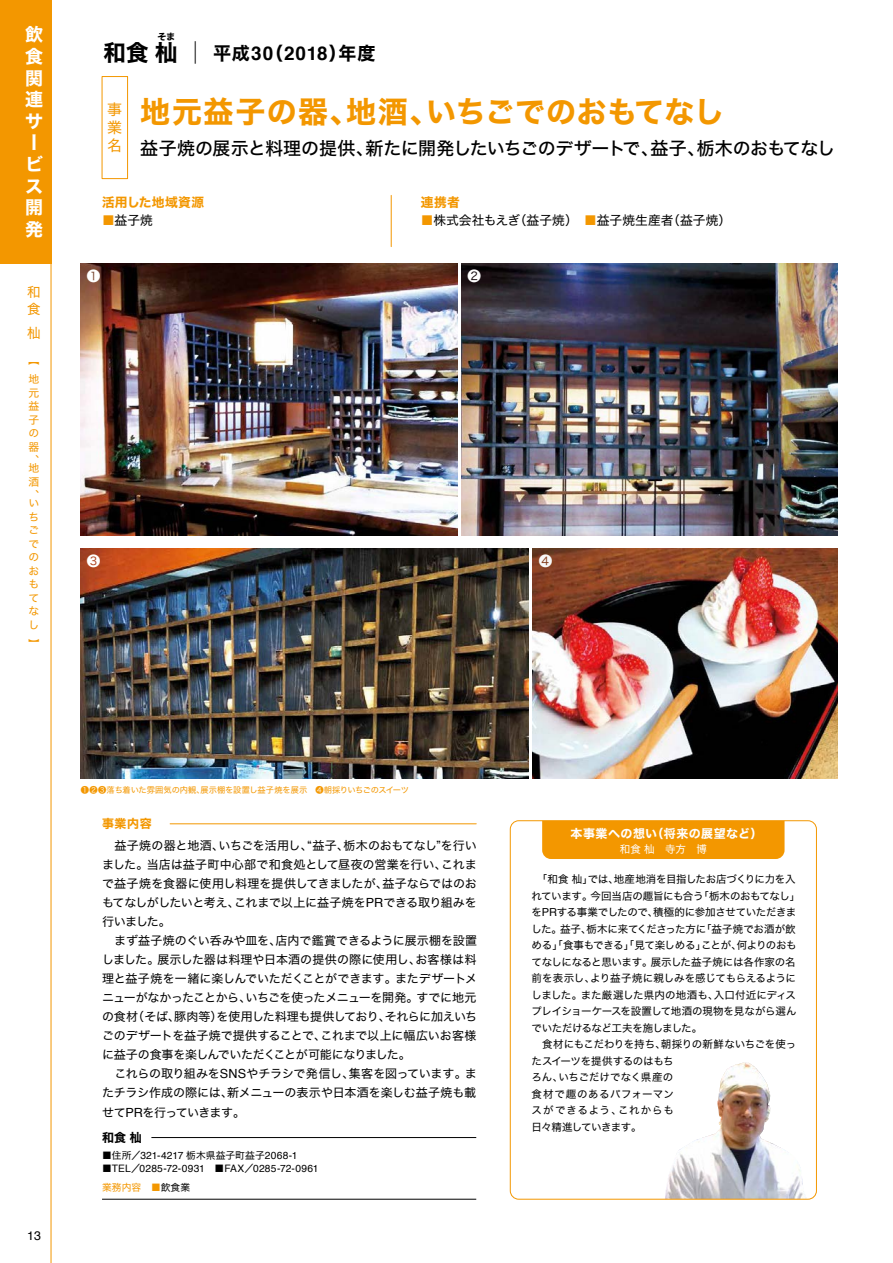
<style>
.page{position:relative;width:893px;height:1263px;background:#fff}
.page>*{position:absolute;margin:0;border:0;box-sizing:border-box;transform-origin:0 0}
.t1{font:30px "Hira Kaku Std N W7";letter-spacing:.015em;color:#f39700}
.t2{font:18px "Hira Kaku Std N W5";letter-spacing:-.03em;color:#000}
.t3{font:18px "Hira Kaku Std N W7";color:#000}
.t4{font:18px/21.6px "Hira Kaku Std N W7";color:#fff}
.t5{font:15px/18px "Hira Kaku Std N W4";color:#f39700;text-align:justify}
.t6{font:13.5px/16.8px "Hira Kaku Std N W4";color:#f39700}
.t7{font:13.5px "Hira Kaku Std N W4";color:#fff}
.t8{font:13.5px "Hira Kaku Std N W4";color:#f7f8f8}
.t9{font:12.75px "Hira Kaku Std N W4";color:#000}
.t10{font:12.75px "Hira Kaku Std N W7";letter-spacing:.015em;color:#f39700}
.t11{font:12.45px "Helvetica";color:#000}
.t12{font:12px/19px "Hira Kaku Std N W4";letter-spacing:-.015em;color:#000}
.t13{font:12px "Hira Kaku Std N W7";letter-spacing:.04em;color:#fff}
.t14{font:12px "Hira Kaku Std N W7";color:#f39700}
.t15{font:12px "Hira Kaku Std N W7";color:#000}
.t16{font:10.8px/13.5px "Hira Kaku Std N W4";color:#f39700;text-align:justify}
.t17{font:10.5px/16.5px "Hira Kaku Std N W4";letter-spacing:-.025em;color:#000}
.t18{font:10.5px "Hira Kaku Std N W4";color:#fff}
.t19{font:10.2px "Helvetica";letter-spacing:.015em;color:#000}
.t20{font:9.75px "Hira Kaku Std N W4";letter-spacing:.015em;color:#f39700}
.t21{font:9px "Hira Kaku Std N W7";color:#000}
.t22{font:8.25px "Hira Kaku Std N W4";letter-spacing:-.015em;color:#f39700}
.s1{font-size:22.5px}
.s2{font-family:"Helvetica";font-weight:700;font-size:18.9px}
.s3{color:#f39700}
.s4{font-family:"Helvetica";font-size:12.6px}
.s5{font-family:"Hira Kaku Std N W4";font-size:9.75px}
.s6{color:#000}
.s7{font-family:"Helvetica";font-size:10.95px}
</style>
<div class="page">
<img style="left:81px;top:264px;width:376px;height:272px">
<img style="left:461px;top:264px;width:377px;height:272px">
<img style="left:665px;top:1062px;width:140px;height:135px">
<img style="left:81px;top:549px;width:448px;height:229px">
<img style="left:533px;top:549px;width:305px;height:229px">
<div style="left:0;top:0;width:51px;height:264px;background:#f39700"></div>
<hr style="left:51px;top:0;width:1px;height:1263px;background:#f39700">
<hr style="left:391px;top:195px;width:1px;height:52px;background:#f39700">
<div style="left:102px;top:76px;width:26px;height:103px;border:1px solid #f39700"></div>
<hr style="left:170px;top:823px;width:306px;height:1px;background:#f39700">
<hr style="left:151px;top:1137px;width:325px;height:1px;background:#000">
<div style="left:510px;top:820px;width:307px;height:379px;border:1px solid #f39700;border-radius:9px"></div>
<hr style="left:102px;top:1199px;width:374px;height:1px;background:#000">
<div style="left:542px;top:821px;width:242px;height:38px;background:#f39700"></div>
<h2 class="t4" style="left:25px;top:25px;width:19px">飲食関連サービス開発</h2>
<p class="t6" style="left:27px;top:283px;width:15px">和食</p>
<p class="t6" style="left:27px;top:324px;width:14px">杣</p>
<p class="t16" style="left:29px;top:350px;width:12px;line-height:19.4px">【地</p>
<p class="t16" style="left:29px;top:386px;width:12px">元益子の器、</p>
<p class="t16" style="left:29px;top:461px;width:12px">地酒、</p>
<p class="t16" style="left:29px;top:497px;width:12px">いちごでのおもてなし</p>
<p class="t16" style="left:29px;top:637px;width:12px">】</p>
<p class="t21" style="left:157px;top:30px;width:19px">そま</p>
<h2 class="t3" style="left:104px;top:39px;width:273px"><span class="s1">和食杣 │</span> 平成<span class="s2">30</span>（<span class="s2">2018</span>）年度</h2>
<p class="t5" style="left:107px;top:101px;width:16px">事業名</p>
<h1 class="t1" style="left:140px;top:88px;width:585px">地元益子の器、地酒、いちごでのおもてなし</h1>
<h2 class="t2" style="left:140px;top:134px;width:696px">益子焼の展示と料理の提供、新たに開発したいちごのデザートで、益子、栃木のおもてなし</h2>
<p class="t10" style="left:102px;top:192px;width:104px">活用した地域資源</p>
<p class="t9" style="left:102px;top:210px;width:52px"><span class="s3">■</span>益子焼</p>
<p class="t10" style="left:421px;top:192px;width:40px">連携者</p>
<p class="t9" style="left:421px;top:210px;width:312px"><span class="s3">■</span>株式会社もえぎ（益子焼）　<span class="s3">■</span>益子焼生産者（益子焼）</p>
<p class="t7" style="left:87px;top:265px;width:15px">❶</p>
<p class="t7" style="left:467px;top:265px;width:15px">❷</p>
<p class="t7" style="left:87px;top:550px;width:15px">❸</p>
<p class="t8" style="left:539px;top:550px;width:15px">❹</p>
<p class="t11" style="left:27px;top:1226px;width:15px">13</p>
<p class="t22" style="left:81px;top:783px;width:330px">❶❷❸落ち着いた雰囲気の内観、展示棚を設置し益子焼を展示　❹朝採りいちごのスイーツ</p>
<p class="t14" style="left:102px;top:814px;width:51px">事業内容</p>
<p class="t12" style="left:102px;top:836px;width:377px">　益子焼の器と地酒、いちごを活用し、“益子、栃木のおもてなし”を行いました。当店は益子町中心部で和食処として昼夜の営業を行い、これまで益子焼を食器に使用し料理を提供してきましたが、益子ならではのおもてなしがしたいと考え、これまで以上に益子焼を<span class="s4">PR</span>できる取り組みを行いました。<br>　まず益子焼のぐい呑みや皿を、店内で鑑賞できるように展示棚を設置しました。展示した器は料理や日本酒の提供の際に使用し、お客様は料理と益子焼を一緒に楽しんでいただくことができます。またデザートメニューがなかったことから、いちごを使ったメニューを開発。すでに地元の食材（そば、豚肉等）を使用した料理も提供しており、それらに加えいちごのデザートを益子焼で提供することで、これまで以上に幅広いお客様に益子の食事を楽しんでいただくことが可能になりました。<br>　これらの取り組みを<span class="s4">SNS</span>やチラシで発信し、集客を図っています。またチラシ作成の際には、新メニューの表示や日本酒を楽しむ益子焼も載せて<span class="s4">PR</span>を行っていきます。</p>
<p class="t15" style="left:102px;top:1128px;width:41px">和食杣</p>
<p class="t19" style="left:102px;top:1147px;width:197px"><span class="s5">■住所／</span>321-4217 <span class="s5">栃木県益子町益子</span>2068-1</p>
<p class="t19" style="left:102px;top:1161px;width:218px"><span class="s5">■</span>TEL<span class="s5">／</span>0285-72-0931<span class="s5">　■</span>FAX<span class="s5">／</span>0285-72-0961</p>
<p class="t20" style="left:102px;top:1179px;width:90px">業務内容　■<span class="s6">飲食業</span></p>
<p class="t13" style="left:570px;top:824px;width:194px">本事業への想い（将来の展望など）</p>
<p class="t18" style="left:620px;top:841px;width:88px">和食杣　寺方　博</p>
<p class="t17" style="left:531px;top:871px;width:270px">　「和食杣」では、地産地消を目指したお店づくりに力を入れています。今回当店の趣旨にも合う「栃木のおもてなし」を<span class="s7">PR</span>する事業でしたので、積極的に参加させていただきました。益子、栃木に来てくださった方に「益子焼でお酒が飲める」「食事もできる」「見て楽しめる」ことが、何よりのおもてなしになると思います。展示した益子焼には各作家の名前を表示し、より益子焼に親しみを感じてもらえるようにしました。また厳選した県内の地酒も、入口付近にディスプレイショーケースを設置して地酒の現物を見ながら選んでいただけるなど工夫を施しました。<br>　食材にもこだわりを持ち、朝採りの新鮮ないちごを使ったスイーツを提供するのはもち<br>ろん、いちごだけでなく県産の<br>食材で趣のあるパフォーマン<br>スができるよう、これからも<br>日々精進していきます。</p>
</div>
